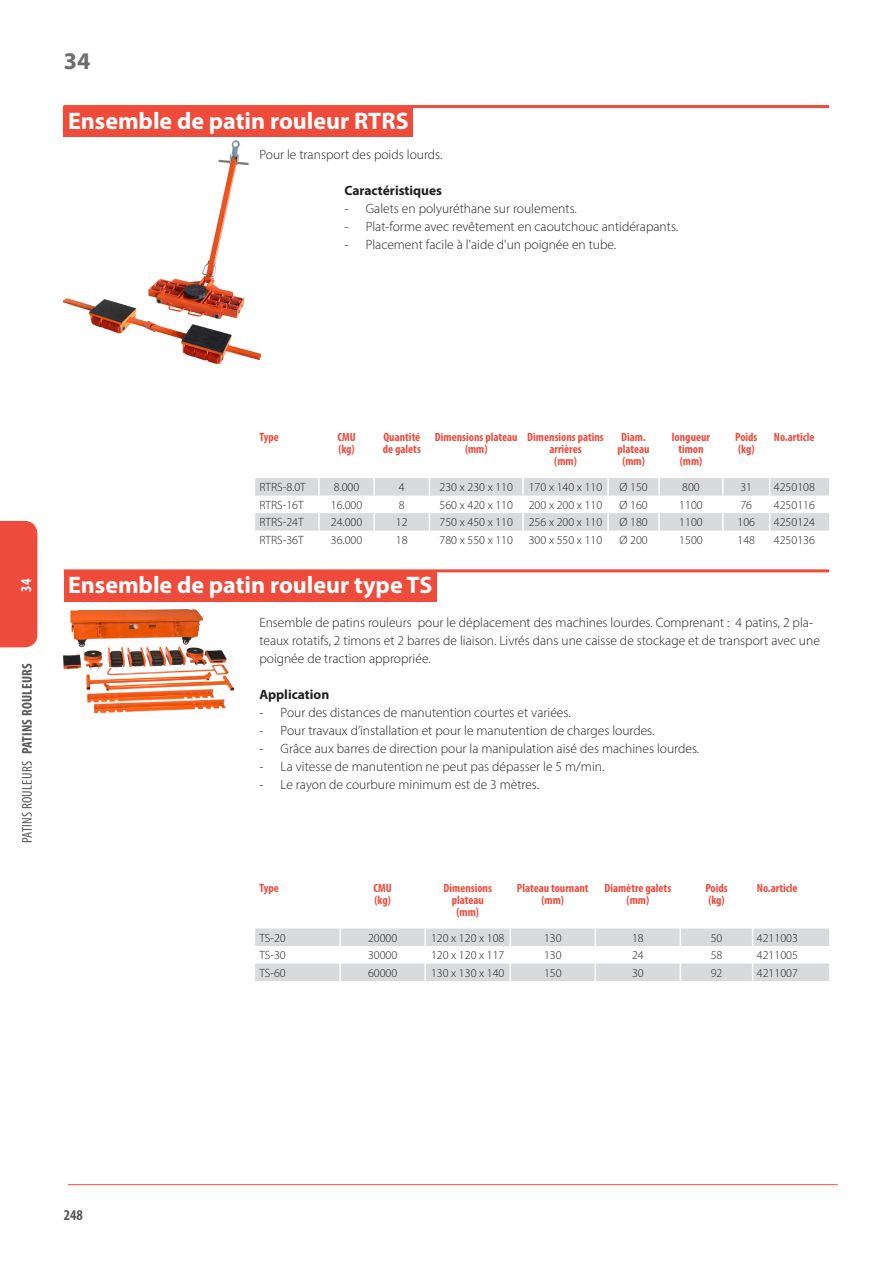
<style>
.page{position:relative;width:893px;height:1263px;background:#fff}
.page>*{position:absolute;margin:0;border:0;box-sizing:border-box;transform-origin:0 0}
.t1{font:700 24px "Myriad Pro";color:#fff}
.t2{font:700 24px "Myriad Pro";color:#6c6d70}
.t3{font:700 condensed 15px "Myriad Pro";color:#57585a}
.t4{font:700 condensed 15px "Myriad Pro";color:#fff}
.t5{font:condensed 14.25px "Myriad Pro";letter-spacing:.02em;color:#57585a}
.t6{font:300 13.5px/18px "Myriad Pro";color:#231f20}
.t7{font:700 13.5px "Myriad Pro";color:#231f20}
.t8{font:300 12px "Myriad Pro";color:#231f20}
.t9{font:700 condensed 12px/12px "Myriad Pro";color:#ef4b3d;text-align:center}
.s1{font-weight:700}
</style>
<div class="page">
<hr style="left:68px;top:1184px;width:770px;height:1px;background:#ef4b3d">
<div style="left:0;top:521px;width:37px;height:126px;background:#ef4b3d"></div>
<img style="left:64px;top:141px;width:196px;height:223px">
<hr style="left:64px;top:105px;width:765px;height:3px;background:#ef4b3a">
<div style="left:64px;top:107px;width:349px;height:30px;background:#ef4b3a"></div>
<svg style="left:255px;top:478px;width:574px;height:53px"></svg>
<hr style="left:64px;top:569px;width:765px;height:3px;background:#ef4b3a">
<div style="left:64px;top:571px;width:373px;height:31px;background:#ef4b3a"></div>
<svg style="left:255px;top:928px;width:574px;height:53px"></svg>
<img style="left:64px;top:609px;width:170px;height:104px">
<h1 class="t2" style="left:64px;top:45px;width:28px">34</h1>
<h1 class="t1" style="left:68px;top:105px;width:342px">Ensemble de patin rouleur RTRS</h1>
<p class="t6" style="left:259px;top:145px;width:185px">Pour le transport des poids lourds.</p>
<p class="t7" style="left:344px;top:182px;width:99px">Caractéristiques</p>
<p class="t6" style="left:344px;top:199px;width:234px">- Galets en polyuréthane sur roulements.</p>
<p class="t6" style="left:344px;top:217px;width:335px">- Plat-forme avec revêtement en caoutchouc antidérapants.</p>
<p class="t6" style="left:344px;top:235px;width:273px">- Placement facile à l'aide d'un poignée en tube.</p>
<p class="t4" style="left:17px;top:592px;width:14px;rotate:-90deg">34</p>
<p class="t5" style="left:19px;top:843px;width:181px;rotate:-90deg">Patins rouleurs <span class="s1">Patins rouleurs</span></p>
<p class="t9" style="left:259px;top:431px;width:21px">Type</p>
<p class="t9" style="left:337px;top:431px;width:19px;text-align:left">CMU (kg)</p>
<p class="t9" style="left:383px;top:431px;width:40px;text-align:left">Quantité de galets</p>
<p class="t9" style="left:435px;top:431px;width:84px">Dimensions plateau (mm)</p>
<p class="t9" style="left:527px;top:431px;width:78px">Dimensions patins arrières<br>(mm)</p>
<p class="t9" style="left:617px;top:431px;width:34px">Diam. plateau (mm)</p>
<p class="t9" style="left:672px;top:431px;width:40px">longueur timon (mm)</p>
<p class="t9" style="left:735px;top:431px;width:24px;text-align:left">Poids (kg)</p>
<p class="t9" style="left:774px;top:431px;width:42px">No.article</p>
<p class="t8" style="left:259px;top:480px;width:48px">RTRS-8.0T</p>
<p class="t8" style="left:334px;top:480px;width:27px">8.000</p>
<p class="t8" style="left:399px;top:480px;width:7px">4</p>
<p class="t8" style="left:439px;top:480px;width:75px">230 x 230 x 110</p>
<p class="t8" style="left:529px;top:480px;width:75px">170 x 140 x 110</p>
<p class="t8" style="left:619px;top:480px;width:30px">Ø 150</p>
<p class="t8" style="left:682px;top:480px;width:19px">800</p>
<p class="t8" style="left:740px;top:480px;width:13px">31</p>
<p class="t8" style="left:774px;top:480px;width:42px">4250108</p>
<p class="t8" style="left:259px;top:498px;width:46px">RTRS-16T</p>
<p class="t8" style="left:331px;top:498px;width:33px">16.000</p>
<p class="t8" style="left:399px;top:498px;width:7px">8</p>
<p class="t8" style="left:439px;top:498px;width:75px">560 x 420 x 110</p>
<p class="t8" style="left:529px;top:498px;width:75px">200 x 200 x 110</p>
<p class="t8" style="left:619px;top:498px;width:30px">Ø 160</p>
<p class="t8" style="left:679px;top:498px;width:25px">1100</p>
<p class="t8" style="left:740px;top:498px;width:13px">76</p>
<p class="t8" style="left:774px;top:498px;width:42px">4250116</p>
<p class="t8" style="left:259px;top:515px;width:46px">RTRS-24T</p>
<p class="t8" style="left:331px;top:515px;width:33px">24.000</p>
<p class="t8" style="left:396px;top:515px;width:13px">12</p>
<p class="t8" style="left:439px;top:515px;width:75px">750 x 450 x 110</p>
<p class="t8" style="left:529px;top:515px;width:75px">256 x 200 x 110</p>
<p class="t8" style="left:619px;top:515px;width:30px">Ø 180</p>
<p class="t8" style="left:679px;top:515px;width:25px">1100</p>
<p class="t8" style="left:737px;top:515px;width:19px">106</p>
<p class="t8" style="left:774px;top:515px;width:42px">4250124</p>
<p class="t8" style="left:259px;top:533px;width:46px">RTRS-36T</p>
<p class="t8" style="left:331px;top:533px;width:33px">36.000</p>
<p class="t8" style="left:396px;top:533px;width:13px">18</p>
<p class="t8" style="left:439px;top:533px;width:75px">780 x 550 x 110</p>
<p class="t8" style="left:529px;top:533px;width:75px">300 x 550 x 110</p>
<p class="t8" style="left:619px;top:533px;width:30px">Ø 200</p>
<p class="t8" style="left:679px;top:533px;width:25px">1500</p>
<p class="t8" style="left:737px;top:533px;width:19px">148</p>
<p class="t8" style="left:774px;top:533px;width:42px">4250136</p>
<h1 class="t1" style="left:68px;top:569px;width:366px">Ensemble de patin rouleur type TS</h1>
<p class="t6" style="left:259px;top:613px;width:562px">Ensemble de patins rouleurs pour le déplacement des machines lourdes. Comprenant : 4 patins, 2 pla&shy;teaux rotatifs, 2 timons et 2 barres de liaison. Livrés dans une caisse de stockage et de transport avec une poignée de traction appropriée.</p>
<p class="t7" style="left:259px;top:686px;width:71px">Application</p>
<p class="t6" style="left:259px;top:703px;width:313px">- Pour des distances de manutention courtes et variées.</p>
<p class="t6" style="left:259px;top:721px;width:397px">- Pour travaux d’installation et pour le manutention de charges lourdes.</p>
<p class="t6" style="left:259px;top:739px;width:441px">- Grâce aux barres de direction pour la manipulation aisé des machines lourdes.</p>
<p class="t6" style="left:259px;top:757px;width:347px">- La vitesse de manutention ne peut pas dépasser le 5 m/min.</p>
<p class="t6" style="left:259px;top:775px;width:281px">- Le rayon de courbure minimum est de 3 mètres.</p>
<p class="t9" style="left:259px;top:881px;width:21px">Type</p>
<p class="t9" style="left:373px;top:881px;width:19px;text-align:left">CMU (kg)</p>
<p class="t9" style="left:443px;top:881px;width:50px">Dimensions plateau (mm)</p>
<p class="t9" style="left:517px;top:881px;width:73px">Plateau tournant (mm)</p>
<p class="t9" style="left:604px;top:881px;width:68px">Diamètre galets (mm)</p>
<p class="t9" style="left:705px;top:881px;width:24px;text-align:left">Poids (kg)</p>
<p class="t9" style="left:757px;top:881px;width:42px">No.article</p>
<p class="t8" style="left:259px;top:930px;width:28px">TS-20</p>
<p class="t8" style="left:368px;top:930px;width:31px">20000</p>
<p class="t8" style="left:431px;top:930px;width:75px">120 x 120 x 108</p>
<p class="t8" style="left:544px;top:930px;width:19px">130</p>
<p class="t8" style="left:632px;top:930px;width:13px">18</p>
<p class="t8" style="left:711px;top:930px;width:13px">50</p>
<p class="t8" style="left:757px;top:930px;width:42px">4211003</p>
<p class="t8" style="left:259px;top:948px;width:28px">TS-30</p>
<p class="t8" style="left:368px;top:948px;width:31px">30000</p>
<p class="t8" style="left:431px;top:948px;width:75px">120 x 120 x 117</p>
<p class="t8" style="left:544px;top:948px;width:19px">130</p>
<p class="t8" style="left:632px;top:948px;width:13px">24</p>
<p class="t8" style="left:711px;top:948px;width:13px">58</p>
<p class="t8" style="left:757px;top:948px;width:42px">4211005</p>
<p class="t8" style="left:259px;top:965px;width:28px">TS-60</p>
<p class="t8" style="left:368px;top:965px;width:31px">60000</p>
<p class="t8" style="left:431px;top:965px;width:75px">130 x 130 x 140</p>
<p class="t8" style="left:544px;top:965px;width:19px">150</p>
<p class="t8" style="left:632px;top:965px;width:13px">30</p>
<p class="t8" style="left:711px;top:965px;width:13px">92</p>
<p class="t8" style="left:757px;top:965px;width:42px">4211007</p>
<p class="t3" style="left:64px;top:1205px;width:21px">248</p>
</div>
